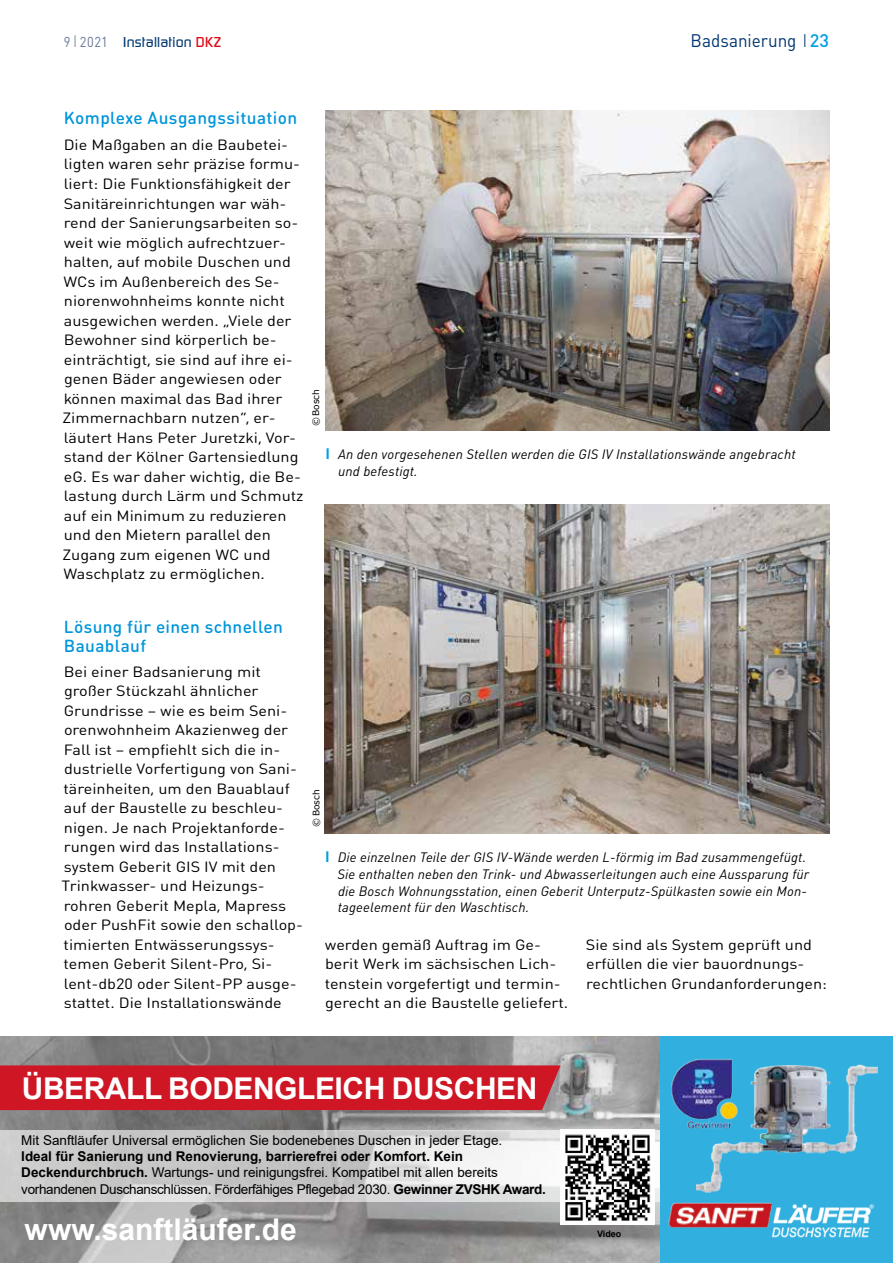
<style>
.page{position:relative;width:893px;height:1263px;background:#fff}
.page>*{position:absolute;margin:0;border:0;box-sizing:border-box;transform-origin:0 0}
.t1{font:700 30px "Arial";letter-spacing:-.015em;color:#fff}
.t2{font:18px "DINOT";color:#003770;scale:.95 1}
.t3{font:500 17.25px/19.5px "DIN Round OT";letter-spacing:.02em;color:#0095db}
.t4{font:14.7px/19.5px "DIN Round OT";color:#000;scale:1.1 1}
.t5{font:500 14.25px "Continuum";letter-spacing:.015em;color:#003770}
.t6{font:italic 13.5px/16.8px "DINOT";letter-spacing:.01em;color:#000}
.t7{font:13.5px/16.2px "Arial";letter-spacing:-.025em;color:#000}
.t8{font:13.5px "Arial";color:#000}
.t9{font:9px "Verdana";color:#000}
.t10{font:700 9px "Arial";color:#000}
.s1{font-family:"DINOT";font-weight:400;color:#647696}
.s2{font-family:"DINOT";font-weight:300;font-size:16.5px;color:#647696}
.s3{color:#e30613}
.s4{font-weight:300}
.s5{font-weight:500;color:#009fe3}
.s6{font-weight:700;font-style:normal;font-size:15px;color:#009fe3}
.s7{font-weight:700}
</style>
<div class="page">
<img style="left:325px;top:111px;width:504px;height:320px">
<img style="left:325px;top:504px;width:504px;height:329px">
<img style="left:0;top:1036px;width:660px;height:227px">
<div style="left:0;top:1065px;width:561px;height:45px;background:#ce1625"></div>
<svg style="left:0;top:1130px;width:660px;height:71px;background:#d3d3d3"></svg>
<div style="left:660px;top:1036px;width:233px;height:227px;background:#31afde"></div>
<img style="left:697px;top:1064px;width:180px;height:129px">
<img style="left:668px;top:1202px;width:207px;height:36px">
<img style="left:671px;top:1058px;width:72px;height:72px">
<img style="left:560px;top:1130px;width:95px;height:94px">
<p class="t5" style="left:64px;top:33px;width:159px"><span class="s1">9</span> <span class="s2">I</span> <span class="s1">2021</span> Installation <span class="s3">DKZ</span></p>
<p class="t2" style="left:691px;top:27px;width:147px">Badsanierung <span class="s4">I</span><span class="s5">23</span></p>
<p class="t3" style="left:64px;top:108px;width:235px">Komplexe Ausgangssituation</p>
<p class="t4" style="left:62px;top:135px;width:221px">Die Maßgaben an die Baubetei&shy;ligten waren sehr präzise formu&shy;liert: Die Funktionsfähigkeit der<br>Sanitäreinrichtungen war wäh&shy;rend der Sanierungsarbeiten so&shy;weit wie möglich aufrechtzuer&shy;halten, auf mobile Duschen und<br>WCs im Außenbereich des Se&shy;niorenwohnheims konnte nicht ausgewichen werden. „Viele der<br>Bewohner sind körperlich be&shy;einträchtigt, sie sind auf ihre ei&shy;genen Bäder angewiesen oder können maximal das Bad ihrer<br>Zimmernachbarn nutzen“, er&shy;läutert Hans Peter Juretzki, Vor&shy;stand der Kölner Gartensiedlung eG. Es war daher wichtig, die Be&shy;lastung durch Lärm und Schmutz auf ein Minimum zu reduzieren und den Mietern parallel den<br>Zugang zum eigenen WC und<br>Waschplatz zu ermöglichen.</p>
<p class="t3" style="left:64px;top:616px;width:221px">Lösung für einen schnellen<br>Bauablauf</p>
<p class="t4" style="left:62px;top:661px;width:221px">Bei einer Badsanierung mit großer Stückzahl ähnlicher<br>Grundrisse – wie es beim Seni&shy;orenwohnheim Akazienweg der<br>Fall ist – empfiehlt sich die in&shy;dustrielle Vorfertigung von Sani&shy;täreinheiten, um den Bauablauf auf der Baustelle zu beschleu&shy;nigen. Je nach Projektanforde&shy;rungen wird das Installations&shy;system Geberit GIS IV mit den<br>Trinkwasser- und Heizungs&shy;rohren Geberit Mepla, Mapress oder PushFit sowie den schallop&shy;timierten Entwässerungssys&shy;temen Geberit Silent-Pro, Si&shy;lent-db20 oder Silent-PP ausge&shy;stattet. Die Installationswände</p>
<p class="t9" style="left:310px;top:426px;width:38px;rotate:-90deg">©Bosch</p>
<p class="t6" style="left:338px;top:445px;width:459px;text-indent:-13px"><span class="s6">I</span> An den vorgesehenen Stellen werden die GIS IV Installationswände angebracht und befestigt.</p>
<p class="t9" style="left:310px;top:826px;width:38px;rotate:-90deg">©Bosch</p>
<p class="t6" style="left:337px;top:848px;width:473px;text-indent:-12px"><span class="s6">I</span> Die einzelnen Teile der GIS IV-Wände werden L-förmig im Bad zusammengefügt.<br>Sie enthalten neben den Trink- und Abwasserleitungen auch eine Aussparung für die Bosch Wohnungsstation, einen Geberit Unterputz-Spülkasten sowie ein Mon&shy;tageelement für den Waschtisch.</p>
<p class="t4" style="left:325px;top:934px;width:223px">werden gemäß Auftrag im Ge&shy;berit Werk im sächsischen Lich&shy;tenstein vorgefertigt und termin&shy;gerecht an die Baustelle geliefert.</p>
<p class="t4" style="left:586px;top:934px;width:221px">Sie sind als System geprüft und erfüllen die vier bauordnungs&shy;rechtlichen Grundanforderungen:</p>
<h1 class="t1" style="left:22px;top:1068px;width:517px">Überall bodengleich duschen</h1>
<p class="t8" style="left:21px;top:1131px;width:482px">Mit Sanftläufer Universal ermöglichen Sie bodenebenes Duschen in jeder Etage.</p>
<p class="t7" style="left:21px;top:1148px;width:526px"><span class="s7">ideal für sanierung und renovierung, barrierefrei oder Komfort. Kein deckendurchbruch.</span> Wartungs- und reinigungsfrei. Kompatibel mit allen bereits vorhandenen Duschanschlüssen. Förderfähiges Pflegebad 2030. <span class="s7">gewinner ZVshK award.</span></p>
<h1 class="t1" style="left:25px;top:1209px;width:274px">www.sanftläufer.de</h1>
<p class="t10" style="left:597px;top:1228px;width:26px">Video</p>
</div>
